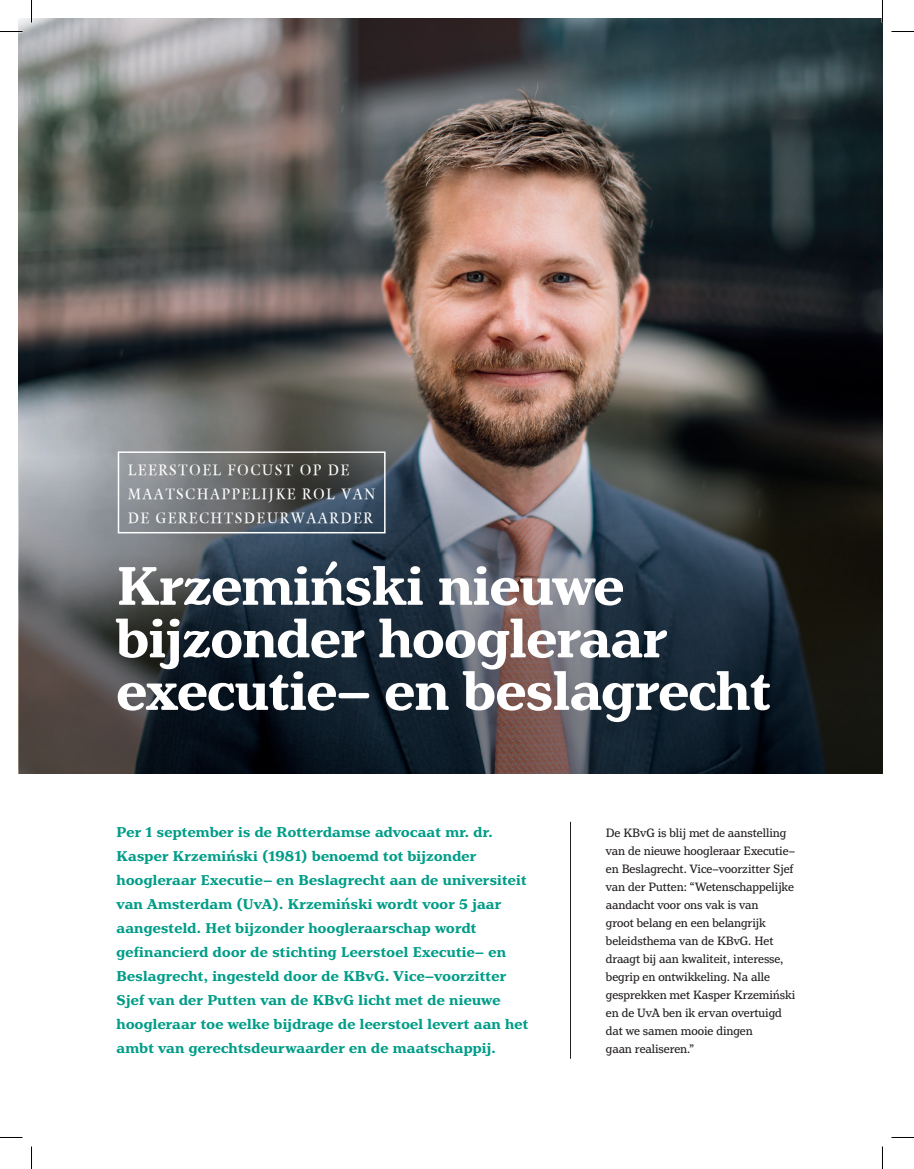
<style>
.page{position:relative;width:914px;height:1169px;background:#fff}
.page>*{position:absolute;margin:0;border:0;box-sizing:border-box;transform-origin:0 0}
.t1{font:700 57.3px/52.5px "Henriette";color:#fff}
.t2{font:700 15px/24px "Henriette";letter-spacing:.02em;color:#009d88}
.t3{font:15px/24px "Kalix SC";letter-spacing:.1em;color:#fff}
.t4{font:12.75px/18px "Henriette";letter-spacing:-.005em;color:#231f20}
</style>
<div class="page">
<img style="left:19px;top:19px;width:863px;height:364px">
<svg style="left:19px;top:383px;width:863px;height:390px;background:#42454a"></svg>
<hr style="left:570px;top:822px;width:1px;height:236px;background:#231f20">
<div style="left:118px;top:451px;width:267px;height:82px;border:2px solid #fff"></div>
<hr style="left:881px;top:0;width:2px;height:23px;background:#fff">
<svg style="left:0;top:31px;width:22px;height:1px"></svg>
<svg style="left:891px;top:31px;width:22px;height:1px"></svg>
<svg style="left:0;top:1137px;width:22px;height:1px"></svg>
<svg style="left:891px;top:1137px;width:22px;height:1px"></svg>
<svg style="left:31px;top:0;width:1px;height:23px"></svg>
<svg style="left:31px;top:1146px;width:1px;height:23px"></svg>
<svg style="left:882px;top:0;width:1px;height:23px"></svg>
<svg style="left:882px;top:1146px;width:1px;height:23px"></svg>
<p class="t3" style="left:128px;top:458px;width:249px">LEERSTOEL FOCUST OP DE<br>MAATSCHAPPELIJKE ROL VAN<br>DE GERECHTSDEURWAARDER</p>
<h1 class="t1" style="left:117px;top:560px;width:654px">Krzemiński nieuwe bijzonder hoogleraar executie– en beslagrecht</h1>
<p class="t2" style="left:117px;top:820px;width:413px">Per 1 september is de Rotterdamse advocaat mr. dr.<br>Kasper Krzemiński (1981) benoemd tot bijzonder hoogleraar Executie– en Beslagrecht aan de universiteit van Amsterdam (UvA). Krzemiński wordt voor 5 jaar aangesteld. Het bijzonder hoogleraarschap wordt gefinancierd door de stichting Leerstoel Executie– en Beslagrecht, ingesteld door de KBvG. Vice–voorzitter Sjef van der Putten van de KBvG licht met de nieuwe hoogleraar toe welke bijdrage de leerstoel levert aan het ambt van gerechtsdeurwaarder en de maatschappij.</p>
<p class="t4" style="left:606px;top:823px;width:191px">De KBvG is blij met de aanstelling van de nieuwe hoogleraar Executie– en Beslagrecht. Vice–voorzitter Sjef van der Putten: “Wetenschappelijke aandacht voor ons vak is van<br>groot belang en een belangrijk beleidsthema van de KBvG. Het draagt bij aan kwaliteit, interesse, begrip en ontwikkeling. Na alle gesprekken met Kasper Krzemiński en de UvA ben ik ervan overtuigd dat we samen mooie dingen<br>gaan realiseren.”</p>
</div>
